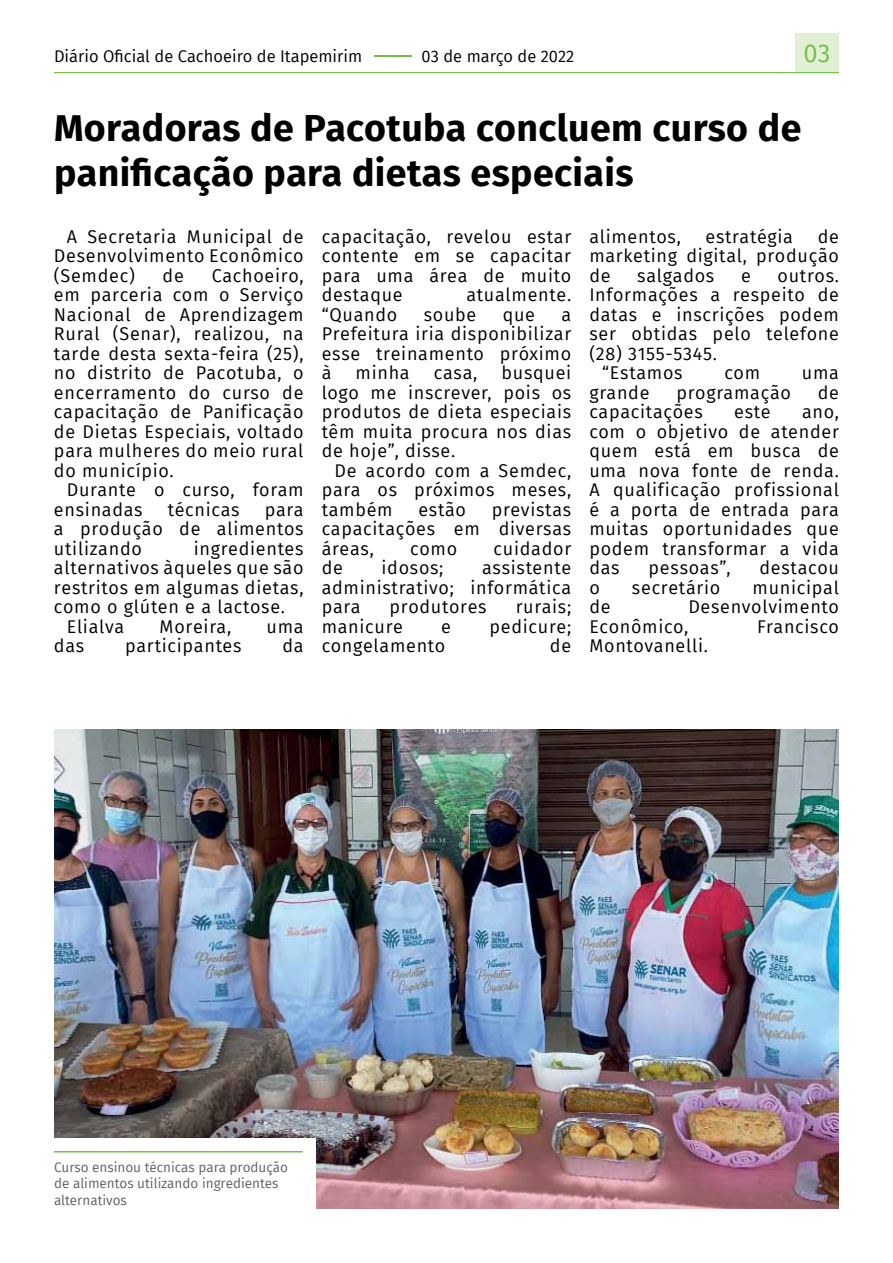
<style>
.page{position:relative;width:893px;height:1263px;background:#fff}
.page>*{position:absolute;margin:0;border:0;box-sizing:border-box;transform-origin:0 0}
.t1{font:700 37.5px/45px "Fira Sans";letter-spacing:.01em;color:#000}
.t2{font:25.5px "Fira Sans";color:#75c044}
.t3{font:18px/19.5px "Fira Sans";letter-spacing:.04em;color:#000;text-align:justify}
.t4{font:16.5px "Fira Sans";color:#000}
.t5{font:13.5px/16.6px "Fira Sans";color:#5e6164}
.s1{color:#75c044}
</style>
<div class="page">
<div style="left:795px;top:33px;width:44px;height:40px;background:#e1efd4"></div>
<hr style="left:54px;top:72px;width:785px;height:1px;background:#75c044">
<img style="left:54px;top:729px;width:785px;height:480px">
<div style="left:54px;top:1159px;width:249px;height:50px;background:#fff"></div>
<div style="left:39px;top:1138px;width:276px;height:70px;background:#fff"></div>
<hr style="left:54px;top:1151px;width:249px;height:1px;background:#75c044">
<p class="t4" style="left:54px;top:43px;width:522px">Diário Oficial de Cachoeiro de Itapemirim <span class="s1">–</span>03 de março de 2022</p>
<h2 class="t2" style="left:804px;top:34px;width:28px">03</h2>
<h1 class="t1" style="left:54px;top:103px;width:749px">Moradoras de Pacotuba concluem curso de panificação para dietas especiais</h1>
<p class="t3" style="left:54px;top:226px;width:251px;text-indent:13px">A Secretaria Municipal de Desenvolvimento Econômico (Semdec)</p>
<p class="t3" style="left:589px;top:226px;width:93px">alimentos,</p>
<p class="t3" style="left:705px;top:226px;width:89px">estratégia</p>
<p class="t3" style="left:322px;top:226px;width:251px">capacitação, revelou estar contente em se capacitar para uma área de muito destaque</p>
<p class="t3" style="left:589px;top:226px;width:251px;text-indent:228px">de marketing digital, produção de</p>
<p class="t3" style="left:54px;top:265px;width:251px;text-indent:158px">Cachoeiro, em parceria com o Serviço Nacional de Aprendizagem Rural (Senar), realizou, na tarde desta sexta-feira (25), no distrito de Pacotuba, o encerramento do curso de capacitação de Panificação de Dietas Especiais, voltado para mulheres do meio rural do município.</p>
<p class="t3" style="left:54px;top:480px;width:251px;text-indent:13px">Durante o curso, foram ensinadas</p>
<p class="t3" style="left:637px;top:265px;width:79px">salgados</p>
<p class="t3" style="left:741px;top:265px;width:11px">e</p>
<p class="t3" style="left:778px;top:265px;width:63px">outros.</p>
<p class="t3" style="left:589px;top:285px;width:251px">Informações a respeito de</p>
<p class="t3" style="left:589px;top:304px;width:251px">datas e inscrições podem</p>
<p class="t3" style="left:589px;top:324px;width:251px">ser obtidas pelo telefone</p>
<p class="t3" style="left:589px;top:343px;width:129px">(28) 3155-5345.</p>
<p class="t3" style="left:602px;top:363px;width:82px">“Estamos</p>
<p class="t3" style="left:724px;top:363px;width:37px">com</p>
<p class="t3" style="left:802px;top:363px;width:39px">uma</p>
<p class="t3" style="left:589px;top:382px;width:62px">grande</p>
<p class="t3" style="left:676px;top:382px;width:116px">programação</p>
<p class="t3" style="left:818px;top:382px;width:23px">de</p>
<p class="t3" style="left:589px;top:402px;width:115px">capacitações</p>
<p class="t3" style="left:734px;top:402px;width:38px">este</p>
<p class="t3" style="left:163px;top:265px;width:23px">de</p>
<p class="t3" style="left:466px;top:285px;width:106px">atualmente.</p>
<p class="t3" style="left:322px;top:304px;width:77px">“Quando</p>
<p class="t3" style="left:424px;top:304px;width:54px">soube</p>
<p class="t3" style="left:503px;top:304px;width:34px">que</p>
<p class="t3" style="left:322px;top:304px;width:251px;text-indent:240px">a Prefeitura iria disponibilizar esse treinamento próximo à</p>
<p class="t3" style="left:322px;top:363px;width:251px;text-indent:180px">busquei logo me inscrever, pois os produtos de dieta especiais têm muita procura nos dias de hoje”, disse.</p>
<p class="t3" style="left:322px;top:460px;width:251px;text-indent:13px">De acordo com a Semdec, para os próximos meses, também</p>
<p class="t3" style="left:356px;top:363px;width:56px">minha</p>
<p class="t3" style="left:434px;top:363px;width:45px">casa,</p>
<p class="t3" style="left:589px;top:402px;width:251px;text-indent:213px">ano, com o objetivo de atender quem está em busca de uma nova fonte de renda.<br>A qualificação profissional é a porta de entrada para muitas oportunidades que podem transformar a vida das</p>
<p class="t3" style="left:168px;top:499px;width:73px">técnicas</p>
<p class="t3" style="left:322px;top:499px;width:251px;text-indent:170px">previstas capacitações em diversas áreas,</p>
<p class="t3" style="left:418px;top:499px;width:49px">estão</p>
<p class="t3" style="left:54px;top:499px;width:251px;text-indent:211px">para a produção de alimentos utilizando</p>
<p class="t3" style="left:410px;top:538px;width:48px">como</p>
<p class="t3" style="left:494px;top:538px;width:79px">cuidador</p>
<p class="t3" style="left:194px;top:538px;width:111px">ingredientes</p>
<p class="t3" style="left:54px;top:558px;width:251px">alternativos àqueles que são</p>
<p class="t3" style="left:54px;top:577px;width:251px">restritos em algumas dietas,</p>
<p class="t3" style="left:54px;top:597px;width:233px">como o glúten e a lactose.</p>
<p class="t3" style="left:67px;top:616px;width:59px">Elialva</p>
<p class="t3" style="left:160px;top:616px;width:73px">Moreira,</p>
<p class="t3" style="left:266px;top:616px;width:39px">uma</p>
<p class="t3" style="left:54px;top:636px;width:32px">das</p>
<p class="t3" style="left:125px;top:636px;width:118px">participantes</p>
<p class="t3" style="left:282px;top:636px;width:23px">da</p>
<p class="t3" style="left:322px;top:558px;width:251px;text-indent:160px">assistente administrativo; informática para</p>
<p class="t3" style="left:322px;top:558px;width:23px">de</p>
<p class="t3" style="left:382px;top:558px;width:63px">idosos;</p>
<p class="t3" style="left:649px;top:558px;width:83px">pessoas”,</p>
<p class="t3" style="left:759px;top:558px;width:81px">destacou</p>
<p class="t3" style="left:589px;top:577px;width:12px">o</p>
<p class="t3" style="left:632px;top:577px;width:90px">secretário</p>
<p class="t3" style="left:753px;top:577px;width:88px">municipal</p>
<p class="t3" style="left:589px;top:597px;width:23px">de</p>
<p class="t3" style="left:390px;top:597px;width:99px">produtores</p>
<p class="t3" style="left:516px;top:597px;width:57px">rurais;</p>
<p class="t3" style="left:322px;top:616px;width:83px">manicure</p>
<p class="t3" style="left:441px;top:616px;width:11px">e</p>
<p class="t3" style="left:489px;top:616px;width:83px">pedicure;</p>
<p class="t3" style="left:322px;top:636px;width:125px">congelamento</p>
<p class="t3" style="left:550px;top:636px;width:23px">de</p>
<p class="t3" style="left:589px;top:597px;width:251px;text-indent:99px">Desenvolvimento<br>Econômico,</p>
<p class="t3" style="left:757px;top:616px;width:83px">Francisco</p>
<p class="t3" style="left:589px;top:636px;width:120px">Montovanelli.</p>
<p class="t5" style="left:54px;top:1158px;width:235px">Curso ensinou técnicas para produção de alimentos utilizando ingredientes alternativos</p>
</div>
